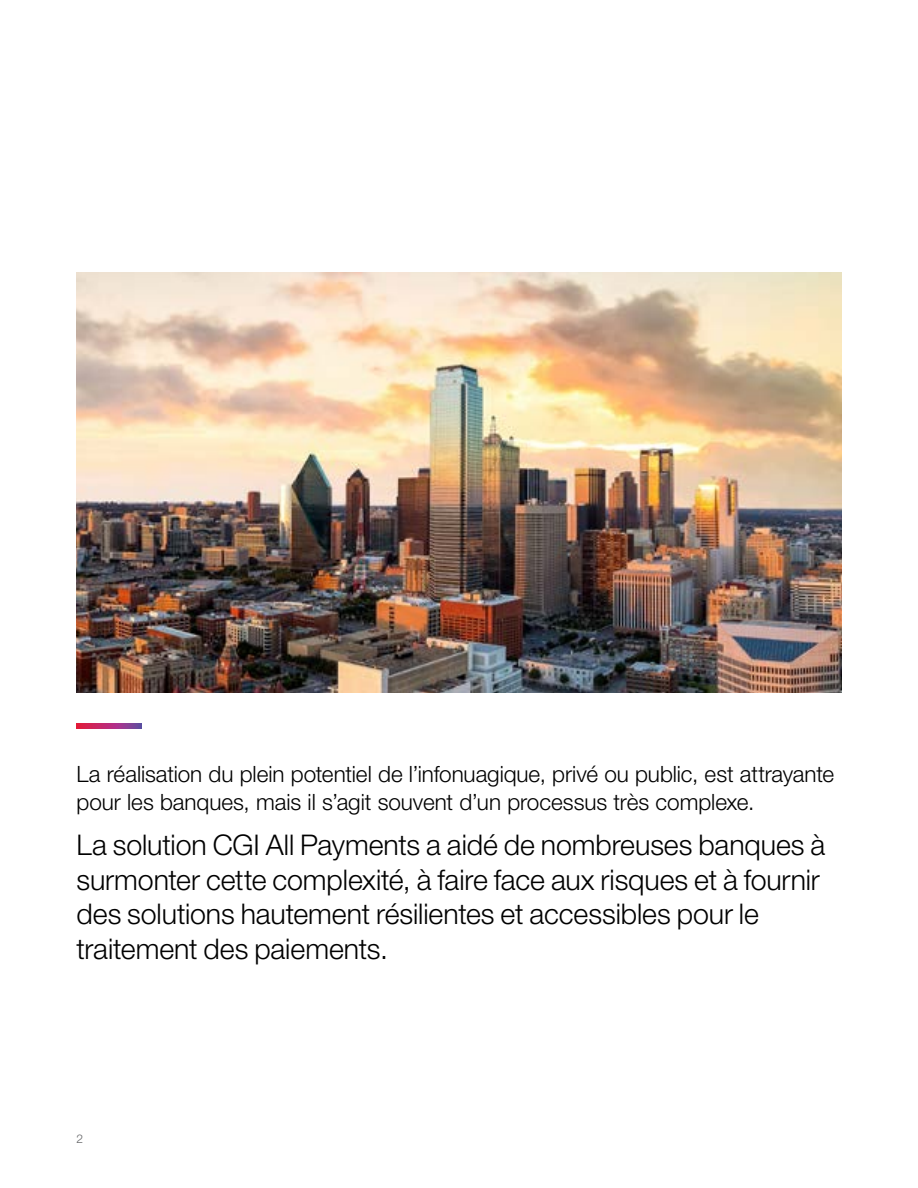
<style>
.page{position:relative;width:918px;height:1188px;background:#fff}
.page>*{position:absolute;margin:0;border:0;box-sizing:border-box;transform-origin:0 0}
.t1{font:300 28.5px/34.5px "Helvetica Neue LT Pro";letter-spacing:-.005em;color:#000}
.t2{font:300 22.5px/28.5px "Helvetica Neue LT Pro";letter-spacing:-.005em;color:#000}
.t3{font:300 12px "Helvetica Neue LT Pro";color:#636466}
</style>
<div class="page">
<img style="left:76px;top:272px;width:765px;height:421px">
<svg style="left:76px;top:724px;width:66px;height:4px"></svg>
<p class="t2" style="left:76px;top:759px;width:759px">La réalisation du plein potentiel de l’infonuagique, privé ou public, est attrayante pour les banques, mais il s’agit souvent d’un processus très complexe.</p>
<p class="t1" style="left:76px;top:827px;width:750px">La solution CGI All Payments a aidé de nombreuses banques à surmonter cette complexité, à faire face aux risques et à fournir des solutions hautement résilientes et accessibles pour le traitement des paiements.</p>
<p class="t3" style="left:76px;top:1131px;width:8px">2</p>
</div>
